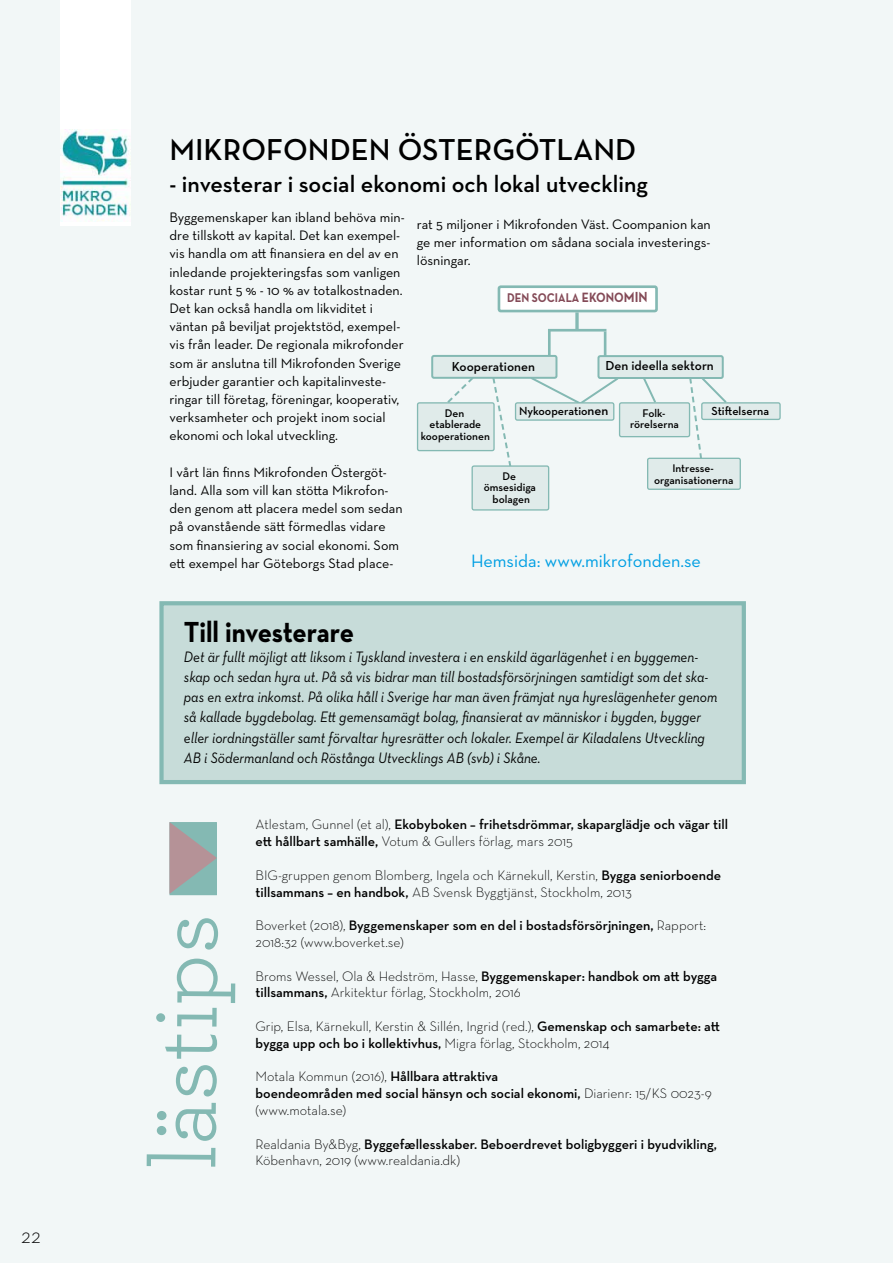
<style>
.page{position:relative;width:893px;height:1263px;background:#f2f7f7}
.page>*{position:absolute;margin:0;border:0;box-sizing:border-box;transform-origin:0 0}
.t1{font:93.75px "Archer";color:#84b9b3}
.t2{font:600 30.75px "Neutraface Text";color:#000}
.t3{font:700 29.55px "Neutraface Text";letter-spacing:-.01em;color:#000;scale:.9 1}
.t4{font:600 23.85px "Neutraface Text";color:#000}
.t5{font:300 21px "Neutraface Text";color:#000}
.t6{font:18.15px "Neutraface Text";color:#009fe3}
.t7{font:italic 15.45px/20.2px "Neutraface Text";color:#000;scale:.9 1}
.t8{font:13.95px/18.1px "Neutraface Text";color:#000}
.t9{font:300 13.95px/16.8px "Neutraface Text";color:#000}
.t10{font:600 13.95px/16.8px "Neutraface Text";color:#000}
.t11{font:600 13.2px "Neutraface Text";color:#000}
.t12{font:700 12.9px "Neutraface Text";color:#844a57;scale:.88 1}
.t13{font:600 12px "Neutraface Text";color:#000}
.t14{font:600 11.25px/11.2px "Neutraface Text";color:#000;text-align:center}
.s1{font-size:13.8px}
.s2{font-size:14.85px}
.s3{font-size:13.2px}
.s4{font-weight:300}
.s5{font-weight:600}
</style>
<div class="page">
<div style="left:162px;top:603px;width:582px;height:179px;background:#c7dcd9"></div>
<div style="left:159px;top:601px;width:587px;height:183px;border:4px solid #84b9b3"></div>
<svg style="left:169px;top:822px;width:48px;height:72px;background:#9ca6a5"></svg>
<svg style="left:575px;top:312px;width:4px;height:17px"></svg>
<hr style="left:548px;top:329px;width:58px;height:3px;background:#84b9b3">
<hr style="left:604px;top:332px;width:2px;height:25px;background:#84b9b3">
<svg style="left:531px;top:375px;width:87px;height:31px"></svg>
<svg style="left:643px;top:379px;width:13px;height:23px"></svg>
<svg style="left:447px;top:379px;width:26px;height:23px"></svg>
<svg style="left:491px;top:379px;width:20px;height:86px"></svg>
<svg style="left:688px;top:379px;width:41px;height:79px"></svg>
<div style="left:499px;top:287px;width:157px;height:24px;background:#fff;border-radius:2px"></div>
<div style="left:498px;top:285px;width:160px;height:27px;border:3px solid #84b9b3;border-radius:2px"></div>
<div style="left:432px;top:356px;width:124px;height:22px;background:#e0ebea;border-radius:2px"></div>
<div style="left:431px;top:355px;width:126px;height:24px;border:2px solid #84b9b3;border-radius:2px"></div>
<div style="left:418px;top:403px;width:76px;height:48px;background:#e0ebea;border-radius:2px"></div>
<div style="left:417px;top:402px;width:78px;height:49px;border:1px solid #84b9b3;border-radius:2px"></div>
<div style="left:472px;top:466px;width:77px;height:44px;background:#e0ebea;border-radius:2px"></div>
<div style="left:471px;top:465px;width:78px;height:46px;border:1px solid #84b9b3;border-radius:2px"></div>
<div style="left:620px;top:403px;width:69px;height:34px;background:#e0ebea;border-radius:2px"></div>
<div style="left:619px;top:402px;width:71px;height:35px;border:1px solid #84b9b3;border-radius:2px"></div>
<div style="left:648px;top:458px;width:92px;height:31px;background:#e0ebea;border-radius:2px"></div>
<div style="left:647px;top:458px;width:94px;height:32px;border:1px solid #84b9b3;border-radius:2px"></div>
<div style="left:515px;top:403px;width:99px;height:17px;background:#e0ebea;border-radius:2px"></div>
<div style="left:515px;top:402px;width:99px;height:19px;border:1px solid #84b9b3;border-radius:2px"></div>
<div style="left:702px;top:403px;width:78px;height:16px;background:#e0ebea;border-radius:2px"></div>
<div style="left:701px;top:402px;width:80px;height:18px;border:1px solid #84b9b3;border-radius:2px"></div>
<div style="left:598px;top:356px;width:125px;height:22px;background:#e0ebea;border-radius:2px"></div>
<div style="left:597px;top:355px;width:127px;height:24px;border:2px solid #84b9b3;border-radius:2px"></div>
<hr style="left:548px;top:330px;width:3px;height:25px;background:#84b9b3">
<div style="left:60px;top:0;width:71px;height:226px;background:#fff"></div>
<img style="left:60px;top:130px;width:71px;height:92px">
<p class="t5" style="left:21px;top:1222px;width:21px">22</p>
<p class="t2" style="left:169px;top:130px;width:468px">MIKROFONDEN ÖSTERGÖTLAND</p>
<p class="t4" style="left:169px;top:169px;width:480px">- investerar i social ekonomi och lokal utveckling</p>
<p class="t8" style="left:169px;top:208px;width:237px">Byggemenskaper kan ibland behöva min&shy;dre tillskott av kapital. Det kan exempel&shy;vis handla om att finansiera en del av en inledande projekteringsfas som vanligen kostar runt 5 % - 10 % av totalkostnaden.<br>Det kan också handla om likviditet i väntan på beviljat projektstöd, exempel&shy;vis från leader. De regionala mikrofonder som är anslutna till Mikrofonden Sverige erbjuder garantier och kapitalinveste&shy;ringar till företag, föreningar, kooperativ, verksamheter och projekt inom social ekonomi och lokal utveckling.</p>
<p class="t8" style="left:169px;top:463px;width:235px">I vårt län finns Mikrofonden Östergöt&shy;land. Alla som vill kan stötta Mikrofon&shy;den genom att placera medel som sedan på ovanstående sätt förmedlas vidare som finansiering av social ekonomi. Som ett exempel har Göteborgs Stad place-</p>
<p class="t8" style="left:417px;top:215px;width:295px;text-align:justify">rat 5 miljoner i Mikrofonden Väst. Coompanion kan ge mer information om sådana sociala investerings&shy;lösningar.</p>
<p class="t12" style="left:507px;top:290px;width:161px">DEN SOCIALA <span class="s1">EKONO</span><span class="s2">MIN</span></p>
<p class="t11" style="left:605px;top:357px;width:110px">Den ideella sektorn</p>
<p class="t11" style="left:452px;top:358px;width:85px">Kooperationen</p>
<p class="t14" style="left:421px;top:407px;width:71px">Den etablerade kooperationen</p>
<p class="t14" style="left:484px;top:471px;width:54px">De ömsesidiga bolagen</p>
<p class="t13" style="left:519px;top:403px;width:91px">Nykooperatio<span class="s3">nen</span></p>
<p class="t13" style="left:711px;top:403px;width:59px">Stiftelserna</p>
<p class="t14" style="left:630px;top:407px;width:50px">Folk&shy;rörelserna</p>
<p class="t14" style="left:654px;top:463px;width:81px">Intresse&shy;organisationerna</p>
<p class="t6" style="left:471px;top:549px;width:232px">Hemsida: www.mikrofonden.se</p>
<p class="t3" style="left:184px;top:612px;width:191px">Till investerare</p>
<p class="t7" style="left:184px;top:646px;width:594px">Det är fullt möjligt att liksom i Tyskland investera i en enskild ägarlägenhet i en byggemen&shy;skap och sedan hyra ut. På så vis bidrar man till bostadsförsörjningen samtidigt som det ska&shy;pas en extra inkomst. På olika håll i Sverige har man även främjat nya hyreslägenheter genom så kallade bygdebolag. Ett gemensamägt bolag, finansierat av människor i bygden, bygger eller iordningställer samt förvaltar hyresrätter och lokaler. Exempel är Kiladalens Utveckling AB i Södermanland och Röstånga Utvecklings AB (svb) i Skåne.</p>
<p class="t1" style="left:119px;top:1168px;width:258px;rotate:-89deg">lästips</p>
<p class="t10" style="left:256px;top:816px;width:474px"><span class="s4">Atlestam, Gunnel (et al),</span> Ekobyboken – frihetsdrömmar, skaparglädje och vägar till ett hållbart samhälle, <span class="s4">Votum &amp; Gullers förlag, mars 2015</span></p>
<p class="t9" style="left:256px;top:866px;width:467px">BIG-gruppen genom Blomberg, Ingela och Kärnekull, Kerstin, <span class="s5">Bygga seniorboende tillsammans – en handbok,</span> AB Svensk Byggtjänst, Stockholm, 2013</p>
<p class="t9" style="left:256px;top:917px;width:452px">Boverket (2018), <span class="s5">Byggemenskaper som en del i bostadsförsörjningen,</span> Rapport:<br>2018:32 (www.boverket.se)</p>
<p class="t9" style="left:256px;top:967px;width:463px">Broms Wessel, Ola &amp; Hedström, Hasse, <span class="s5">Byggemenskaper: handbok om att bygga tillsammans,</span> Arkitektur förlag, Stockholm, 2016</p>
<p class="t9" style="left:256px;top:1017px;width:466px">Grip, Elsa, Kärnekull, Kerstin &amp; Sillén, Ingrid (red.), <span class="s5">Gemenskap och samarbete: att bygga upp och bo i kollektivhus,</span> Migra förlag, Stockholm, 2014</p>
<p class="t10" style="left:256px;top:1068px;width:458px"><span class="s4">Motala Kommun (2016),</span> Hållbara attraktiva<br>boendeområden med social hänsyn och social ekonomi, <span class="s4">Diarienr: 15/KS 0023-9 (www.motala.se)</span></p>
<p class="t10" style="left:256px;top:1135px;width:463px"><span class="s4">Realdania By&amp;Byg,</span> Byggefællesskaber. Beboerdrevet boligbyggeri i byudvikling,</p>
<p class="t9" style="left:256px;top:1152px;width:206px">Köbenhavn, 2019 (www.realdania.dk)</p>
</div>
